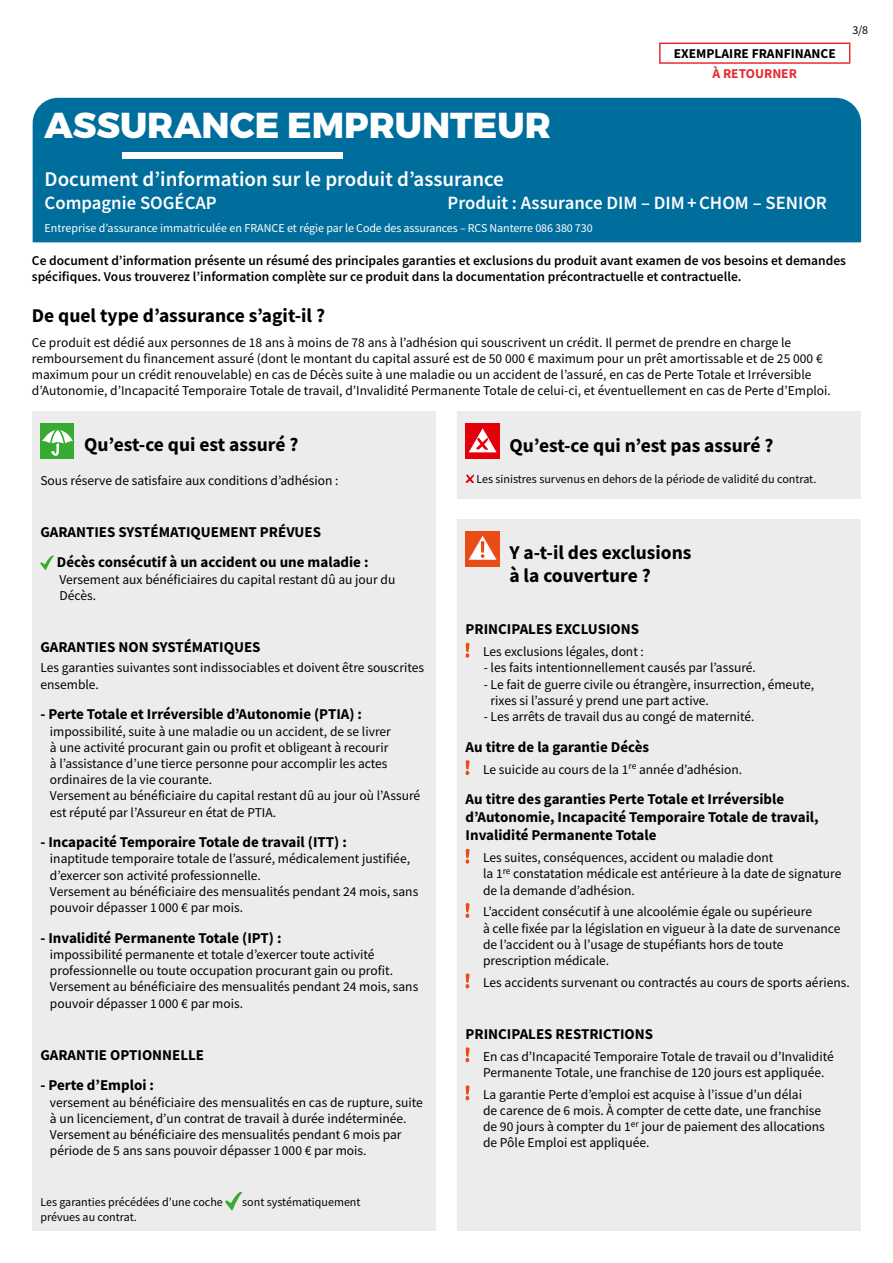
<style>
.page{position:relative;width:893px;height:1263px;background:#fff}
.page>*{position:absolute;margin:0;border:0;box-sizing:border-box;transform-origin:0 0}
.t1{font:800 36px "Montserrat";color:#fff}
.t2{font:600 21px "Source Sans Pro";color:#fff}
.t3{font:700 19.5px/23.4px "Source Sans Pro";color:#000}
.t4{font:600 18.75px "Source Sans Pro";color:#fff}
.t5{font:700 15px/18px "Source Sans Pro";color:#000}
.t6{font:13.5px/16.2px "Source Sans Pro";color:#000}
.t7{font:600 13.5px/16.2px "Source Sans Pro";color:#000}
.t8{font:700 13.5px "Source Sans Pro";color:#000}
.t9{font:700 13.5px "Source Sans Pro";color:#e72d34}
.t10{font:12px "Source Sans Pro";color:#000}
.t11{font:12px "Source Sans Pro";letter-spacing:-.01em;color:#fff}
</style>
<div class="page">
<div style="left:659px;top:43px;width:191px;height:21px;border:2px solid #e72d34"></div>
<div style="left:33px;top:98px;width:828px;height:144px;background:#006e9d"></div>
<div style="left:32px;top:412px;width:404px;height:819px;background:#ececec"></div>
<div style="left:40px;top:423px;width:34px;height:36px;background:#37aa32"></div>
<svg style="left:42px;top:426px;width:33px;height:30px"></svg>
<svg style="left:40px;top:555px;width:14px;height:15px"></svg>
<svg style="left:225px;top:1192px;width:17px;height:19px"></svg>
<div style="left:457px;top:412px;width:404px;height:87px;background:#ececec"></div>
<div style="left:466px;top:423px;width:34px;height:36px;background:#e3000b"></div>
<svg style="left:469px;top:428px;width:28px;height:24px"></svg>
<svg style="left:465px;top:474px;width:10px;height:9px"></svg>
<div style="left:457px;top:519px;width:404px;height:712px;background:#ececec"></div>
<div style="left:466px;top:531px;width:34px;height:35px;background:#e94c16"></div>
<svg style="left:469px;top:536px;width:28px;height:24px"></svg>
<svg style="left:466px;top:643px;width:4px;height:15px"></svg>
<svg style="left:466px;top:760px;width:4px;height:15px"></svg>
<svg style="left:466px;top:849px;width:4px;height:15px"></svg>
<svg style="left:466px;top:903px;width:4px;height:15px"></svg>
<svg style="left:466px;top:973px;width:4px;height:15px"></svg>
<svg style="left:466px;top:1047px;width:4px;height:15px"></svg>
<svg style="left:466px;top:1085px;width:4px;height:15px"></svg>
<div style="left:122px;top:152px;width:220px;height:6px;background:#fff"></div>
<p class="t8" style="left:674px;top:45px;width:163px">EXEMPLAIRE FRANFINANCE</p>
<p class="t9" style="left:713px;top:64px;width:86px">À RETOURNER</p>
<h1 class="t1" style="left:45px;top:103px;width:508px">ASSURANCE EMPRUNTEUR</h1>
<h2 class="t2" style="left:45px;top:166px;width:461px">Document d’information sur le produit d’assurance</h2>
<h3 class="t4" style="left:45px;top:190px;width:174px">Compagnie SOGÉCAP</h3>
<h3 class="t4" style="left:447px;top:190px;width:381px">Produit : Assurance DIM – DIM+CHOM – SENIOR</h3>
<p class="t11" style="left:45px;top:220px;width:549px">Entreprise d’assurance immatriculée en FRANCE et régie par le Code des assurances – RCS Nanterre 086 380 730</p>
<p class="t10" style="left:852px;top:22px;width:17px">3/8</p>
<p class="t7" style="left:32px;top:253px;width:816px">Ce document d’information présente un résumé des principales garanties et exclusions du produit avant examen de vos besoins et demandes spécifiques. Vous trouverez l’information complète sur ce produit dans la documentation précontractuelle et contractuelle.</p>
<h3 class="t3" style="left:32px;top:303px;width:295px">De quel type d’assurance s’agit-il ?</h3>
<p class="t6" style="left:32px;top:334px;width:801px">Ce produit est dédié aux personnes de 18 ans à moins de 78 ans à l’adhésion qui souscrivent un crédit. Il permet de prendre en charge le remboursement du financement assuré (dont le montant du capital assuré est de 50 000 € maximum pour un prêt amortissable et de 25 000 € maximum pour un crédit renouvelable) en cas de Décès suite à une maladie ou un accident de l’assuré, en cas de Perte Totale et Irréversible d’Autonomie, d’Incapacité Temporaire Totale de travail, d’Invalidité Permanente Totale de celui-ci, et éventuellement en cas de Perte d’Emploi.</p>
<h3 class="t3" style="left:84px;top:433px;width:216px">Qu’est-ce qui est assuré ?</h3>
<p class="t6" style="left:40px;top:472px;width:300px">Sous réserve de satisfaire aux conditions d’adhésion :</p>
<p class="t5" style="left:57px;top:516px;width:313px;line-height:30.8px;text-indent:-16px">GARANTIES SYSTÉMATIQUEMENT PRÉVUES<br>Décès consécutif à un accident ou une maladie :</p>
<p class="t6" style="left:60px;top:571px;width:337px">Versement aux bénéficiaires du capital restant dû au jour du<br>Décès.</p>
<p class="t5" style="left:40px;top:638px;width:222px">GARANTIES NON SYSTÉMATIQUES</p>
<p class="t6" style="left:40px;top:660px;width:385px">Les garanties suivantes sont indissociables et doivent être souscrites ensemble.</p>
<p class="t5" style="left:40px;top:705px;width:323px">- Perte Totale et Irréversible d’Autonomie (PTIA) :</p>
<p class="t6" style="left:50px;top:723px;width:372px">impossibilité, suite à une maladie ou un accident, de se livrer<br>à une activité procurant gain ou profit et obligeant à recourir<br>à l’assistance d’une tierce personne pour accomplir les actes ordinaires de la vie courante.<br>Versement au bénéficiaire du capital restant dû au jour où l’Assuré est réputé par l’Assureur en état de PTIA.</p>
<p class="t5" style="left:40px;top:833px;width:308px">- Incapacité Temporaire Totale de travail (ITT) :</p>
<p class="t6" style="left:50px;top:851px;width:370px">inaptitude temporaire totale de l’assuré, médicalement justifiée, d’exercer son activité professionnelle.<br>Versement au bénéficiaire des mensualités pendant 24 mois, sans pouvoir dépasser 1 000 € par mois.</p>
<p class="t5" style="left:40px;top:929px;width:243px">- Invalidité Permanente Totale (IPT) :</p>
<p class="t6" style="left:50px;top:946px;width:370px">impossibilité permanente et totale d’exercer toute activité professionnelle ou toute occupation procurant gain ou profit.<br>Versement au bénéficiaire des mensualités pendant 24 mois, sans pouvoir dépasser 1 000 € par mois.</p>
<p class="t5" style="left:40px;top:1045px;width:165px">GARANTIE OPTIONNELLE</p>
<p class="t5" style="left:40px;top:1076px;width:115px">- Perte d’Emploi :</p>
<p class="t6" style="left:50px;top:1094px;width:374px">versement au bénéficiaire des mensualités en cas de rupture, suite à un licenciement, d’un contrat de travail à durée indéterminée.<br>Versement au bénéficiaire des mensualités pendant 6 mois par période de 5 ans sans pouvoir dépasser 1 000 € par mois.</p>
<p class="t10" style="left:40px;top:1194px;width:184px">Les garanties précédées d’une coche</p>
<p class="t10" style="left:242px;top:1194px;width:120px">sont systématiquement</p>
<p class="t10" style="left:40px;top:1209px;width:98px">prévues au contrat.</p>
<h3 class="t3" style="left:509px;top:433px;width:266px">Qu’est-ce qui n’est pas assuré ?</h3>
<p class="t10" style="left:476px;top:471px;width:341px">Les sinistres survenus en dehors de la période de validité du contrat.</p>
<h3 class="t3" style="left:509px;top:540px;width:184px">Y a-t-il des exclusions à la couverture ?</h3>
<p class="t5" style="left:466px;top:620px;width:175px">PRINCIPALES EXCLUSIONS</p>
<p class="t6" style="left:483px;top:643px;width:162px">Les exclusions légales, dont :</p>
<p class="t6" style="left:484px;top:660px;width:274px">- les faits intentionnellement causés par l’assuré.</p>
<p class="t6" style="left:491px;top:676px;width:325px;text-indent:-7px">- Le fait de guerre civile ou étrangère, insurrection, émeute, rixes si l’assuré y prend une part active.</p>
<p class="t6" style="left:484px;top:708px;width:272px">- Les arrêts de travail dus au congé de maternité.</p>
<p class="t5" style="left:466px;top:738px;width:185px">Au titre de la garantie Décès</p>
<p class="t6" style="left:483px;top:761px;width:260px">Le suicide au cours de la 1<sup>re</sup> année d’adhésion.</p>
<p class="t5" style="left:466px;top:790px;width:354px">Au titre des garanties Perte Totale et Irréversible d’Autonomie, Incapacité Temporaire Totale de travail,<br>Invalidité Permanente Totale</p>
<p class="t6" style="left:483px;top:849px;width:360px">Les suites, conséquences, accident ou maladie dont<br>la 1<sup>re</sup> constatation médicale est antérieure à la date de signature de la demande d’adhésion.</p>
<p class="t6" style="left:483px;top:904px;width:359px">L’accident consécutif à une alcoolémie égale ou supérieure<br>à celle fixée par la législation en vigueur à la date de survenance de l’accident ou à l’usage de stupéfiants hors de toute prescription médicale.</p>
<p class="t6" style="left:483px;top:974px;width:368px">Les accidents survenant ou contractés au cours de sports aériens.</p>
<p class="t5" style="left:466px;top:1025px;width:189px">PRINCIPALES RESTRICTIONS</p>
<p class="t6" style="left:483px;top:1048px;width:352px">En cas d’Incapacité Temporaire Totale de travail ou d’Invalidité<br>Permanente Totale, une franchise de 120 jours est appliquée.</p>
<p class="t6" style="left:483px;top:1086px;width:343px">La garantie Perte d’emploi est acquise à l’issue d’un délai<br>de carence de 6 mois. À compter de cette date, une franchise de 90 jours à compter du 1<sup>er</sup> jour de paiement des allocations de Pôle Emploi est appliquée.</p>
</div>
